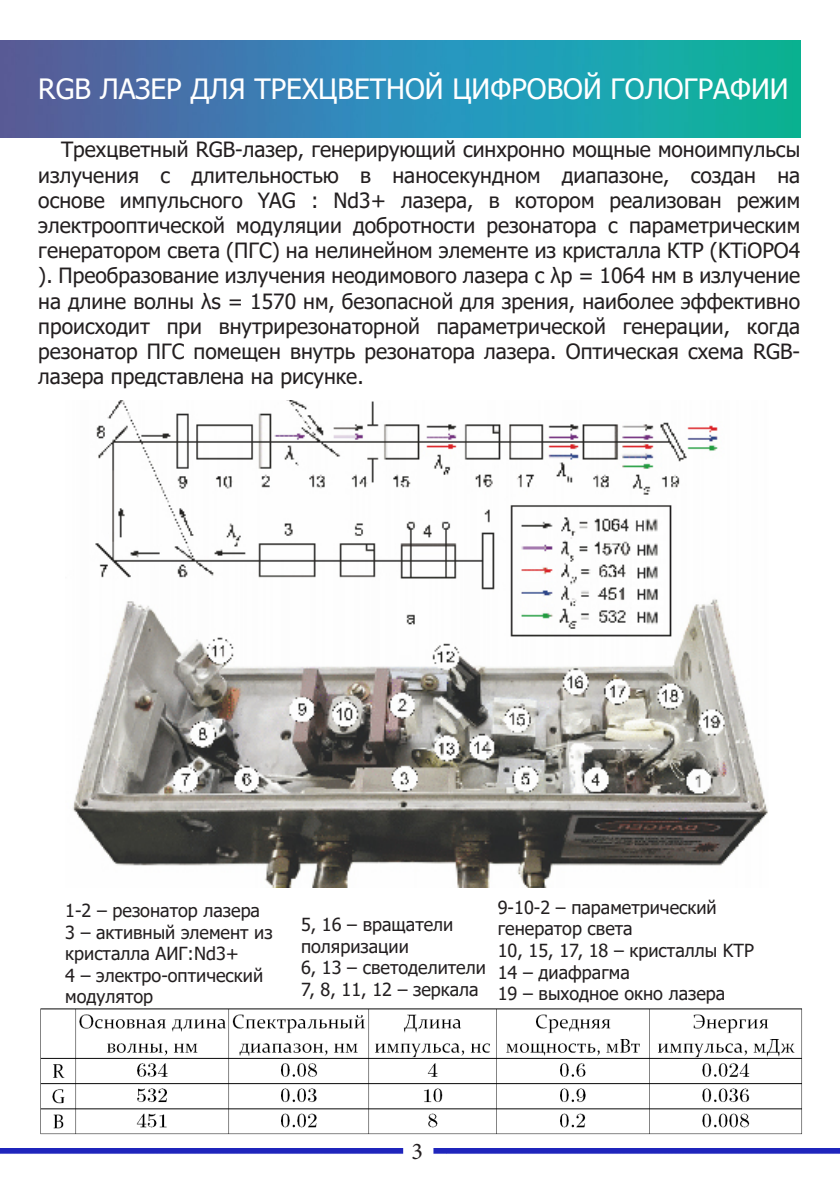
<style>
.page{position:relative;width:840px;height:1191px;background:#fff}
.page>*{position:absolute;margin:0;border:0;box-sizing:border-box;transform-origin:0 0}
.t1{font:28px "Tahoma";color:#fff}
.t2{font:24px "Minion Pro";color:#231f20}
.t3{font:21px/25.2px "Tahoma";color:#231f20;text-align:justify}
.t4{font:18px/21.6px "Tahoma";color:#231f20}
</style>
<div class="page">
<img style="left:0;top:1148px;width:839px;height:6px">
<img style="left:0;top:41px;width:799px;height:96px">
<img style="left:73px;top:400px;width:694px;height:487px">
<img style="left:40px;top:1008px;width:761px;height:127px">
<p class="t1" style="left:38px;top:70px;width:751px">RGB ЛАЗЕР ДЛЯ ТРЕХЦВЕТНОЙ ЦИФРОВОЙ ГОЛОГРАФИИ</p>
<p class="t3" style="left:38px;top:138px;width:763px;text-indent:23px">Трехцветный RGB-лазер, генерирующий синхронно мощные моноимпульсы излучения с длительностью в наносекундном диапазоне, создан на основе импульсного YAG : Nd3+ лазера, в котором реализован режим электрооптической модуляции добротности резонатора с параметрическим генератором света (ПГС) на нелинейном элементе из кристалла КТР (KTiOPO4 ). Преобразование излучения неодимового лазера с λp = 1064 нм в излучение на длине волны λs = 1570 нм, безопасной для зрения, наиболее эффективно происходит при внутрирезонаторной параметрической генерации, когда резонатор ПГС помещен внутрь резонатора лазера. Оптическая схема RGB&shy;лазера представлена на рисунке.</p>
<p class="t4" style="left:65px;top:900px;width:196px">1-2 – резонатор лазера</p>
<p class="t4" style="left:65px;top:922px;width:209px">3 – активный элемент из кристалла АИГ:Nd3+</p>
<p class="t4" style="left:65px;top:965px;width:199px">4 – электро-оптический модулятор</p>
<p class="t4" style="left:301px;top:914px;width:154px">5, 16 – вращатели поляризации</p>
<p class="t4" style="left:301px;top:958px;width:186px">6, 13 – светоделители</p>
<p class="t4" style="left:301px;top:979px;width:179px">7, 8, 11, 12 – зеркала</p>
<p class="t4" style="left:497px;top:897px;width:220px">9-10-2 – параметрический генератор света</p>
<p class="t4" style="left:497px;top:940px;width:257px">10, 15, 17, 18 – кристаллы KTP</p>
<p class="t4" style="left:497px;top:962px;width:133px">14 – диафрагма</p>
<p class="t4" style="left:497px;top:983px;width:229px">19 – выходное окно лазера</p>
<p class="t2" style="left:411px;top:1134px;width:13px">3</p>
</div>
